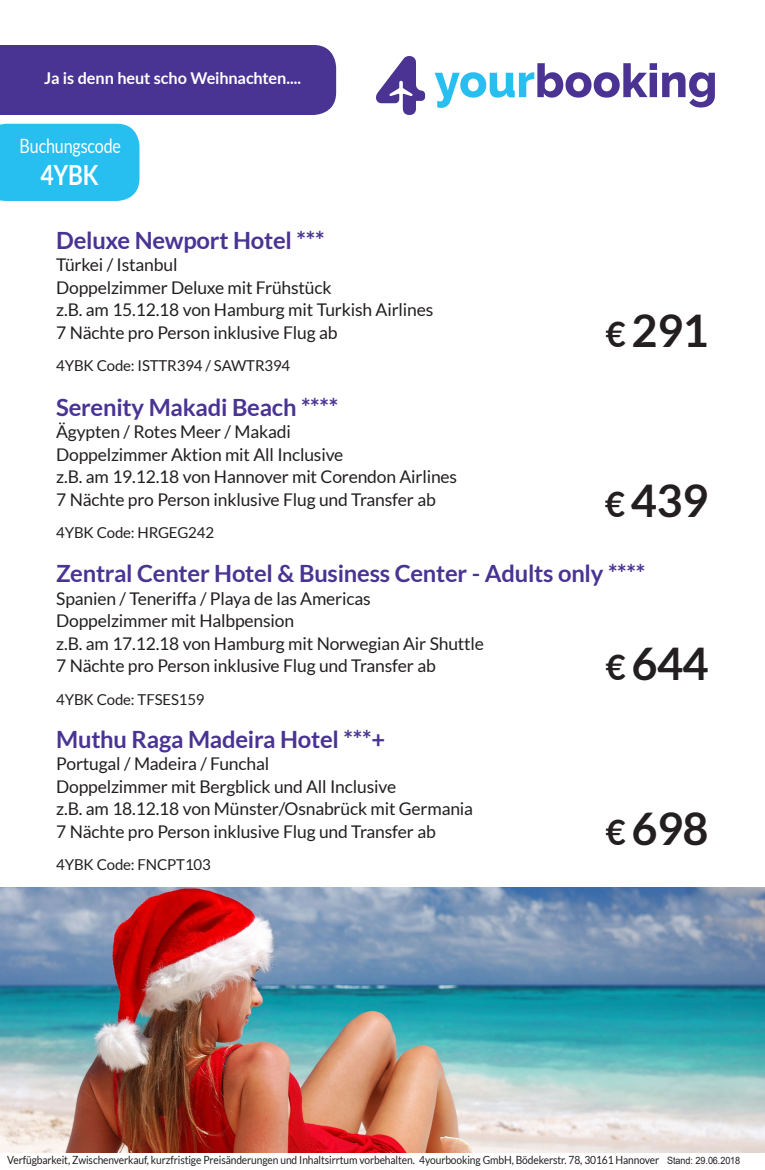
<style>
.page{position:relative;width:765px;height:1170px;background:#fff}
.page>*{position:absolute;margin:0;border:0;box-sizing:border-box;transform-origin:0 0}
.Headline_level_2{font:700 45px "Lato";letter-spacing:-.01em;color:#231f20}
.Headline_level_2-2{font:700 27.88px "Lato";color:#fff;scale:.82 1}
.Headline_level_2-3{font:700 23.75px "Lato";letter-spacing:-.01em;color:#493393}
.Headline_level_2-4{font:19.75px "Lato";letter-spacing:-.01em;color:#fff;scale:.82 1}
.Headline_level_2-5{font:17.5px/22.5px "Lato";letter-spacing:-.01em;color:#231f20}
.Headline_level_2-6{font:700 16.25px "Lato";letter-spacing:-.01em;color:#fff}
.Headline_level_2-7{font:15px "Lato";letter-spacing:-.01em;color:#231f20}
.Headline_level_2-8{font:11.25px "Lato";letter-spacing:-.01em;color:#231f20;scale:.91 1}
.s1{font-size:35px}
.s2{font-family:"Arial";font-size:10px}
</style>
<div class="page">
<img style="left:376px;top:56px;width:339px;height:59px">
<div style="left:0;top:124px;width:139px;height:77px;background:#27bef0"></div>
<div style="left:0;top:45px;width:336px;height:70px;background:#493393"></div>
<img style="left:0;top:887px;width:765px;height:265px">
<p class="Headline_level_2-6" style="left:44px;top:69px;width:259px">Ja is denn heut scho Weihnachten....</p>
<p class="Headline_level_2-4" style="left:20px;top:135px;width:125px">Buchungscode</p>
<p class="Headline_level_2-2" style="left:41px;top:159px;width:72px">4YBK</p>
<p class="Headline_level_2-3" style="left:56px;top:227px;width:270px">Deluxe Newport Hotel ***</p>
<p class="Headline_level_2-5" style="left:56px;top:254px;width:123px">Türkei / Istanbul</p>
<p class="Headline_level_2-5" style="left:56px;top:276px;width:379px">Doppelzimmer Deluxe mit Frühstück<br>z.B. am 15.12.18 von Hamburg mit Turkish Airlines<br>7 Nächte pro Person inklusive Flug ab</p>
<p class="Headline_level_2-7" style="left:56px;top:358px;width:236px">4YBK Code: ISTTR394 / SAWTR394</p>
<p class="Headline_level_2-3" style="left:56px;top:393px;width:284px">Serenity Makadi Beach ****</p>
<p class="Headline_level_2-5" style="left:56px;top:420px;width:236px">Ägypten / Rotes Meer / Makadi</p>
<p class="Headline_level_2-5" style="left:56px;top:443px;width:402px">Doppelzimmer Aktion mit All Inclusive<br>z.B. am 19.12.18 von Hannover mit Corendon Airlines</p>
<p class="Headline_level_2-5" style="left:56px;top:488px;width:381px">7 Nächte pro Person inklusive Flug und Transfer ab</p>
<p class="Headline_level_2-7" style="left:56px;top:524px;width:159px">4YBK Code: HRGEG242</p>
<p class="Headline_level_2" style="left:605px;top:304px;width:105px"><span class="s1">€</span> 291</p>
<p class="Headline_level_2" style="left:605px;top:475px;width:105px"><span class="s1">€</span> 439</p>
<p class="Headline_level_2-3" style="left:56px;top:560px;width:591px">Zentral Center Hotel &amp; Business Center - Adults only ****</p>
<p class="Headline_level_2-5" style="left:56px;top:587px;width:316px">Spanien / Teneriffa / Playa de las Americas</p>
<p class="Headline_level_2-5" style="left:56px;top:609px;width:429px">Doppelzimmer mit Halbpension<br>z.B. am 17.12.18 von Hamburg mit Norwegian Air Shuttle</p>
<p class="Headline_level_2-5" style="left:56px;top:654px;width:381px">7 Nächte pro Person inklusive Flug und Transfer ab</p>
<p class="Headline_level_2-7" style="left:56px;top:691px;width:150px">4YBK Code: TFSES159</p>
<p class="Headline_level_2" style="left:605px;top:638px;width:105px"><span class="s1">€</span> 644</p>
<p class="Headline_level_2-3" style="left:56px;top:726px;width:330px">Muthu Raga Madeira Hotel ***+</p>
<p class="Headline_level_2-5" style="left:56px;top:753px;width:215px">Portugal / Madeira / Funchal</p>
<p class="Headline_level_2-5" style="left:56px;top:775px;width:418px">Doppelzimmer mit Bergblick und All Inclusive<br>z.B. am 18.12.18 von Münster/Osnabrück mit Germania<br>7 Nächte pro Person inklusive Flug und Transfer ab</p>
<p class="Headline_level_2-7" style="left:56px;top:856px;width:156px">4YBK Code: FNCPT103</p>
<p class="Headline_level_2" style="left:605px;top:803px;width:105px"><span class="s1">€</span> 698</p>
<p class="Headline_level_2-8" style="left:7px;top:1153px;width:807px">Verfügbarkeit, Zwischenverkauf, kurzfristige Preisänderungen und Inhaltsirrtum vorbehalten. 4yourbooking GmbH, Bödekerstr. 78, 30161 Hannover <span class="s2">Stand: 29.06.2018</span></p>
</div>
